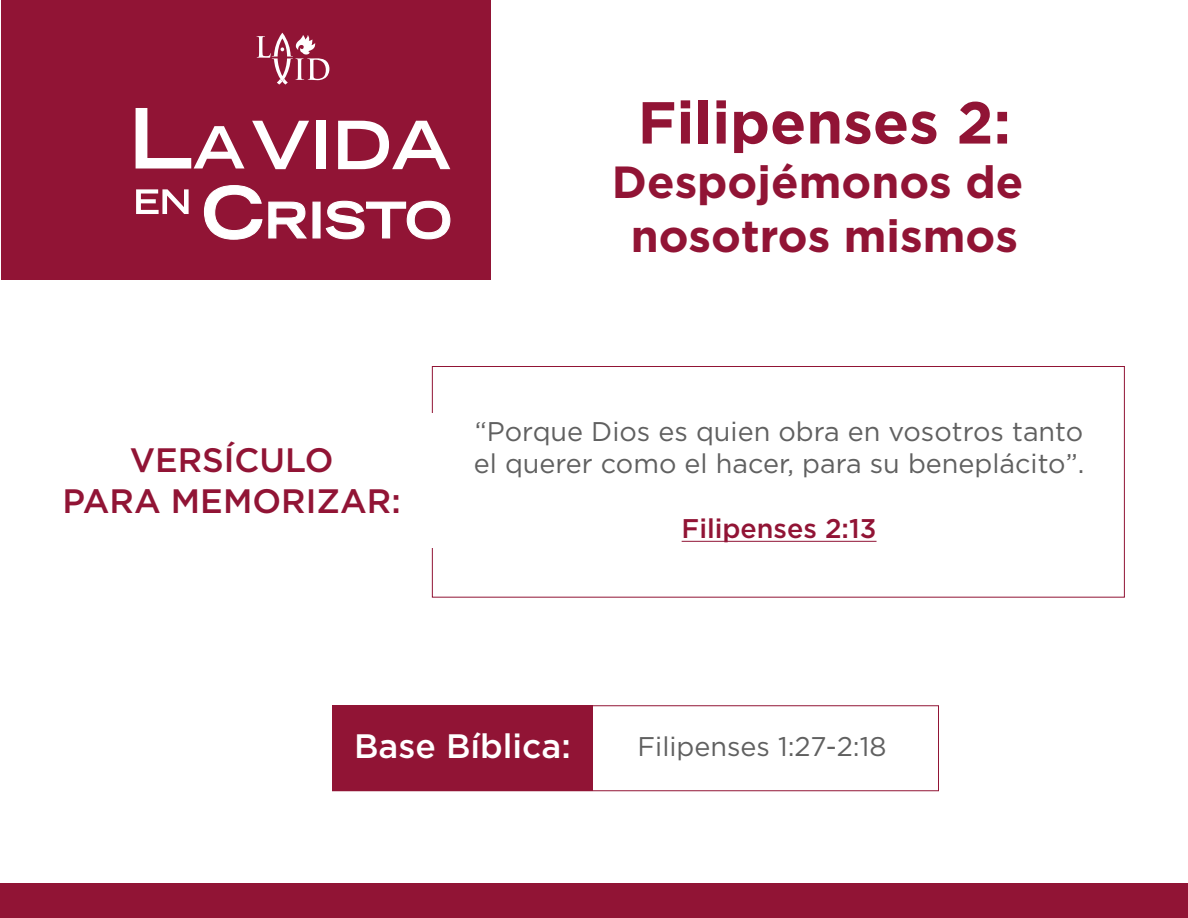
<style>
.page{position:relative;width:1188px;height:918px;background:#fff}
.page>*{position:absolute;margin:0;border:0;box-sizing:border-box;transform-origin:0 0}
.t1{font:700 59.25px "Gotham";color:#911435}
.t2{font:700 45px/54px "Gotham";color:#911435;text-align:center}
.t3{font:500 33.9px/40.7px "Gotham";color:#911435;text-align:center}
.t4{font:500 33.9px "Gotham";color:#fff}
.t5{font:27px/32.4px "Gotham";color:#606060}
.t6{font:500 27px "Gotham";color:#911435}
</style>
<div class="page">
<div style="left:432px;top:366px;width:693px;height:232px;border:1px solid #911435"></div>
<hr style="left:682px;top:541px;width:195px;height:1px;background:#911435">
<div style="left:332px;top:705px;width:607px;height:86px;border:1px solid #911435"></div>
<div style="left:332px;top:705px;width:261px;height:86px;background:#911435"></div>
<div style="left:415px;top:413px;width:29px;height:135px;background:#fff"></div>
<div style="left:0;top:883px;width:1188px;height:34px;background:#911435"></div>
<div style="left:1px;top:0;width:489px;height:280px;background:#911435"></div>
<svg style="left:257px;top:33px;width:72px;height:52px"></svg>
<svg style="left:136px;top:189px;width:53px;height:25px"></svg>
<svg style="left:203px;top:185px;width:104px;height:55px"></svg>
<div style="left:312px;top:202px;width:9px;height:36px;background:#fff;border:1px solid #fff"></div>
<svg style="left:325px;top:200px;width:126px;height:40px"></svg>
<svg style="left:136px;top:108px;width:109px;height:60px"></svg>
<svg style="left:252px;top:121px;width:57px;height:48px"></svg>
<div style="left:317px;top:121px;width:9px;height:48px;background:#fff"></div>
<svg style="left:338px;top:121px;width:112px;height:48px"></svg>
<p class="t3" style="left:63px;top:439px;width:340px">VERSÍCULO<br>PARA MEMORIZAR:</p>
<h1 class="t1" style="left:638px;top:83px;width:375px">Filipenses 2:</h1>
<h2 class="t2" style="left:612px;top:154px;width:413px">Despojémonos de nosotros mismos</h2>
<p class="t5" style="left:474px;top:414px;width:612px">“Porque Dios es quien obra en vosotros tanto el querer como el hacer, para su beneplácito”.</p>
<p class="t6" style="left:682px;top:511px;width:196px">Filipenses 2:13</p>
<p class="t4" style="left:354px;top:724px;width:218px">Base Bíblica:</p>
<p class="t5" style="left:638px;top:730px;width:250px">Filipenses 1:27-2:18</p>
</div>
